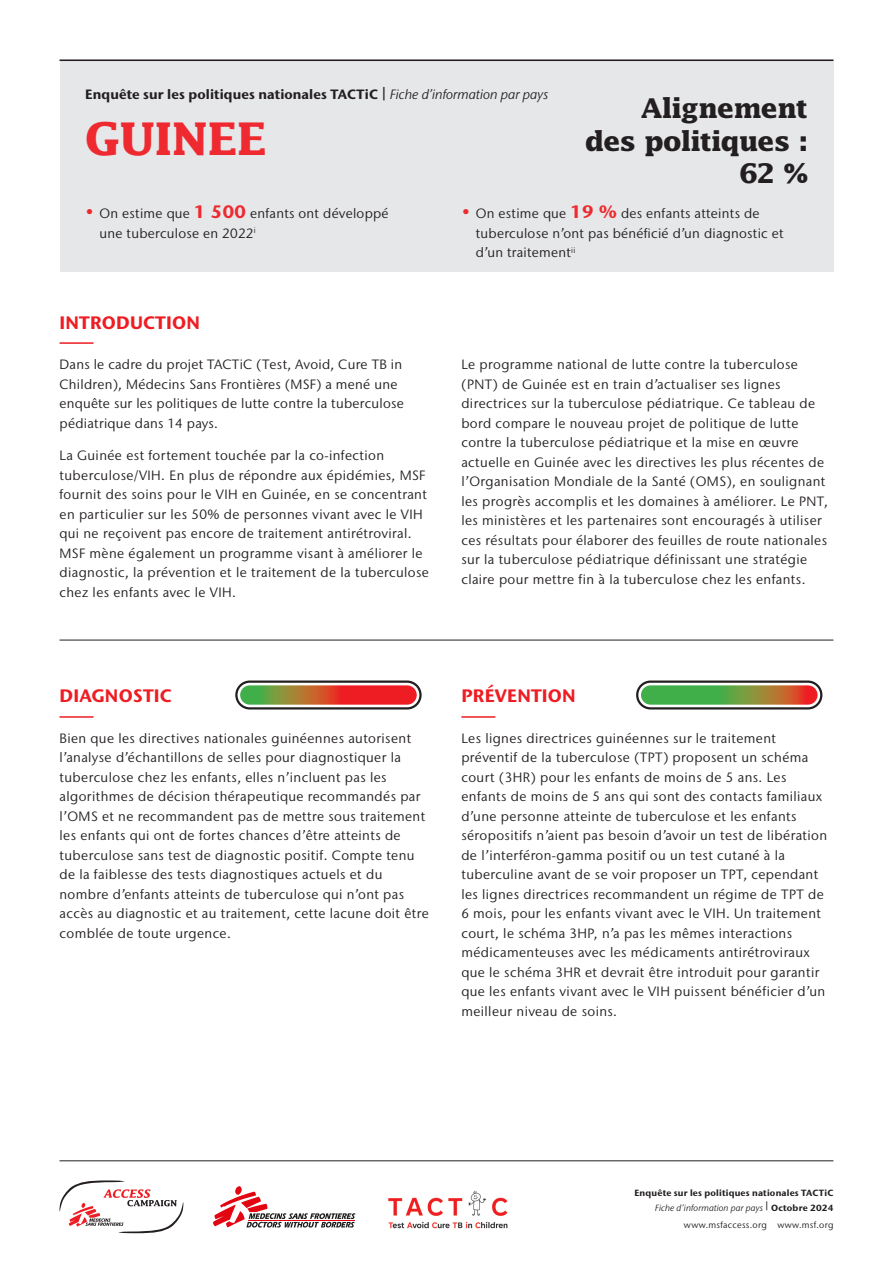
<style>
.page{position:relative;width:893px;height:1263px;background:#fff}
.page>*{position:absolute;margin:0;border:0;box-sizing:border-box;transform-origin:0 0}
.Body_Copy{font:700 45px "Lucida";letter-spacing:-.015em;color:#ee2a30}
.t1{font:700 27px/32.4px "Lucida";letter-spacing:-.03em;color:#231f20;text-align:right}
.Subtitle_2{font:700 18px "Stone Sans IIITC Std";letter-spacing:.01em;color:#ee1d23}
.Body{font:13.5px/19.5px "Stone Sans IIITC Std";letter-spacing:.03em;color:#231f20}
.Body_Copy-2{font:700 13.5px "Stone Sans IIITC Std";letter-spacing:.01em;color:#231f20}
.Body_Copy-3{font:700 9px "Stone Sans IIITC Std";letter-spacing:.02em;color:#231f20}
.Body_Copy-4{font:italic 9px "Stone Sans IIITC Std";letter-spacing:.015em;color:#231f20}
.t2{font:9px "Stone Sans IIITC Std";letter-spacing:.03em;color:#231f20}
.s1{font-weight:400;font-style:italic}
.s2{font-weight:600;font-size:18px;color:#ee2a30}
.s3{font-weight:700;font-size:18px;color:#ee2a30}
.s4{font-weight:700;font-style:normal}
</style>
<div class="page">
<hr style="left:60px;top:1160px;width:773px;height:1px;background:#231f20">
<svg style="left:60px;top:1180px;width:123px;height:53px"></svg>
<img style="left:388px;top:1190px;width:120px;height:39px">
<svg style="left:213px;top:1186px;width:142px;height:41px"></svg>
<div style="left:60px;top:60px;width:773px;height:212px;background:#e6e7e9"></div>
<hr style="left:60px;top:60px;width:773px;height:1px;background:#231f20">
<hr style="left:60px;top:640px;width:773px;height:1px;background:#231f20">
<hr style="left:60px;top:342px;width:34px;height:2px;background:#ee1d23">
<hr style="left:60px;top:716px;width:34px;height:2px;background:#ee1d23">
<hr style="left:461px;top:716px;width:34px;height:2px;background:#ee1d23">
<svg style="left:236px;top:682px;width:184px;height:26px;background:#bc552f"></svg>
<div style="left:233px;top:678px;width:191px;height:34px;border:8px solid #fff;border-radius:13px"></div>
<div style="left:235px;top:680px;width:187px;height:29px;border:2px solid #231f20;border-radius:13px"></div>
<svg style="left:637px;top:682px;width:184px;height:26px;background:#788f3f"></svg>
<div style="left:633px;top:678px;width:192px;height:34px;border:8px solid #fff;border-radius:13px"></div>
<div style="left:636px;top:680px;width:186px;height:29px;border:2px solid #231f20;border-radius:13px"></div>
<p class="Body_Copy-2" style="left:85px;top:85px;width:465px">Enquête sur les politiques nationales TACTiC | <span class="s1">Fiche d’information par pays</span></p>
<p class="Body_Copy" style="left:85px;top:111px;width:183px">GUINEE</p>
<p class="t1" style="left:585px;top:92px;width:224px">Alignement des politiques :<br>62 %</p>
<p class="Body" style="left:99px;top:204px;width:291px;text-indent:-14px"><span class="s2">•</span> On estime que <span class="s3">1 500</span> enfants ont développé une tuberculose en 2022<sup>i</sup></p>
<p class="Body" style="left:476px;top:204px;width:309px;text-indent:-14px"><span class="s2">•</span> On estime que <span class="s3">19 %</span> des enfants atteints de tuberculose n’ont pas bénéficié d’un diagnostic et d’un traitement<sup>ii</sup></p>
<p class="Subtitle_2" style="left:60px;top:311px;width:142px">INTRODUCTION</p>
<p class="Body" style="left:60px;top:355px;width:346px">Dans le cadre du projet TACTiC (Test, Avoid, Cure TB in Children), Médecins Sans Frontières (MSF) a mené une enquête sur les politiques de lutte contre la tuberculose pédiatrique dans 14 pays.</p>
<p class="Body" style="left:60px;top:446px;width:371px">La Guinée est fortement touchée par la co-infection tuberculose/VIH. En plus de répondre aux épidémies, MSF fournit des soins pour le VIH en Guinée, en se concentrant en particulier sur les 50% de personnes vivant avec le VIH qui ne reçoivent pas encore de traitement antirétroviral.<br>MSF mène également un programme visant à améliorer le diagnostic, la prévention et le traitement de la tuberculose chez les enfants avec le VIH.</p>
<p class="Body" style="left:461px;top:355px;width:368px">Le programme national de lutte contre la tuberculose (PNT) de Guinée est en train d’actualiser ses lignes directrices sur la tuberculose pédiatrique. Ce tableau de bord compare le nouveau projet de politique de lutte contre la tuberculose pédiatrique et la mise en œuvre actuelle en Guinée avec les directives les plus récentes de l’Organisation Mondiale de la Santé (OMS), en soulignant les progrès accomplis et les domaines à améliorer. Le PNT, les ministères et les partenaires sont encouragés à utiliser ces résultats pour élaborer des feuilles de route nationales sur la tuberculose pédiatrique définissant une stratégie claire pour mettre fin à la tuberculose chez les enfants.</p>
<p class="Subtitle_2" style="left:60px;top:684px;width:114px">DIAGNOSTIC</p>
<p class="Body" style="left:60px;top:728px;width:371px">Bien que les directives nationales guinéennes autorisent l’analyse d’échantillons de selles pour diagnostiquer la tuberculose chez les enfants, elles n’incluent pas les algorithmes de décision thérapeutique recommandés par l’OMS et ne recommandent pas de mettre sous traitement les enfants qui ont de fortes chances d’être atteints de tuberculose sans test de diagnostic positif. Compte tenu de la faiblesse des tests diagnostiques actuels et du nombre d’enfants atteints de tuberculose qui n’ont pas accès au diagnostic et au traitement, cette lacune doit être comblée de toute urgence.</p>
<p class="Subtitle_2" style="left:461px;top:684px;width:116px">PRÉVENTION</p>
<p class="Body" style="left:461px;top:728px;width:367px">Les lignes directrices guinéennes sur le traitement préventif de la tuberculose (TPT) proposent un schéma court (3HR) pour les enfants de moins de 5 ans. Les enfants de moins de 5 ans qui sont des contacts familiaux d’une personne atteinte de tuberculose et les enfants séropositifs n’aient pas besoin d’avoir un test de libération de l’interféron-gamma positif ou un test cutané à la tuberculine avant de se voir proposer un TPT, cependant les lignes directrices recommandent un régime de TPT de 6 mois, pour les enfants vivant avec le VIH. Un traitement court, le schéma 3HP, n’a pas les mêmes interactions médicamenteuses avec les médicaments antirétroviraux que le schéma 3HR et devrait être introduit pour garantir que les enfants vivant avec le VIH puissent bénéficier d’un meilleur niveau de soins.</p>
<p class="Body_Copy-3" style="left:634px;top:1187px;width:201px">Enquête sur les politiques nationales TACTiC</p>
<p class="Body_Copy-4" style="left:655px;top:1202px;width:180px">Fiche d’information par pays <sup>|</sup> <span class="s4">Octobre 2024</span></p>
<p class="t2" style="left:684px;top:1219px;width:151px">www.msfaccess.org www.msf.org</p>
</div>
